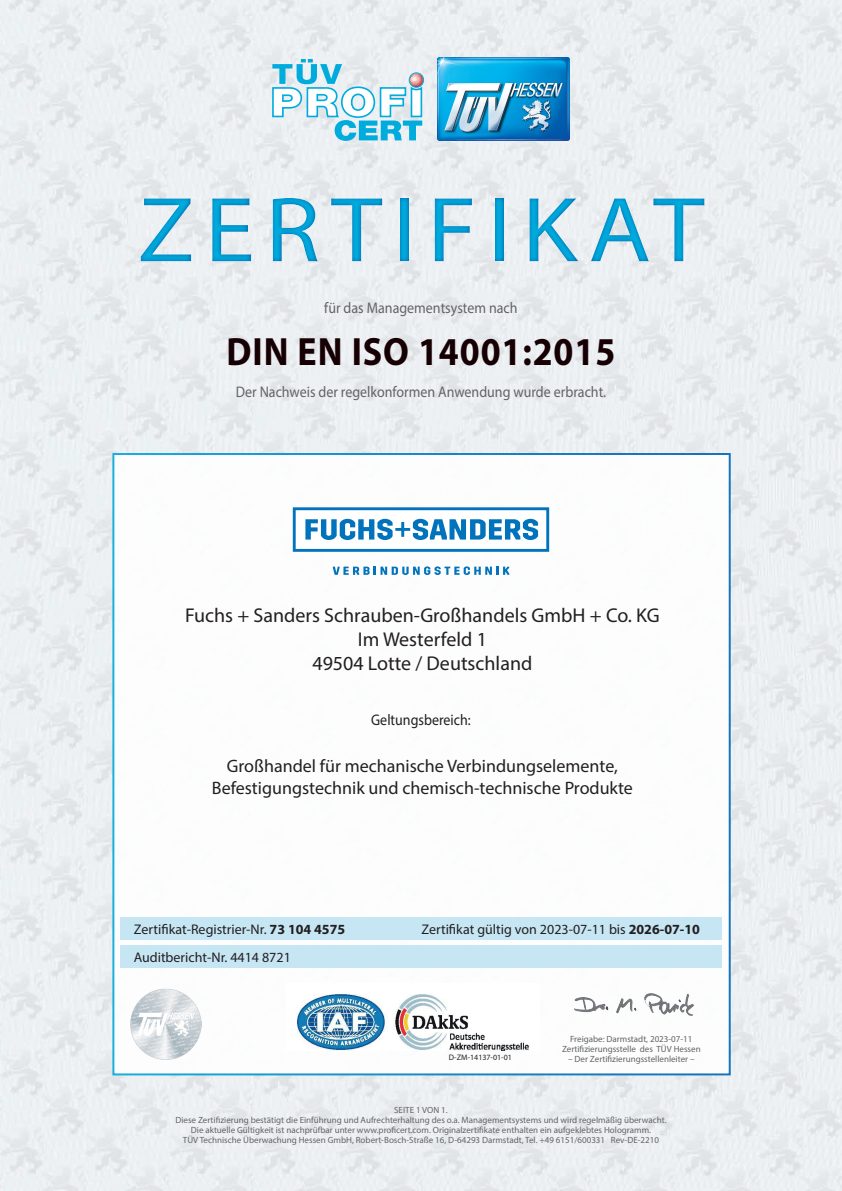
<style>
.page{position:relative;width:842px;height:1191px;background:#fff}
.page>*{position:absolute;margin:0;border:0;box-sizing:border-box;transform-origin:0 0}
.t1{font:93px "Myriad Pro";letter-spacing:.1em;color:#00acdd;scale:1.1 1}
.t2{font:700 39.6px "Myriad Pro";letter-spacing:.025em;color:#170003;scale:.91 1}
.t3{font:20px/24px "Myriad Pro";color:#231f20;text-align:center}
.t4{font:18px/21.6px "Myriad Pro";color:#231f20;text-align:center}
.t5{font:15.4px "Myriad Pro";color:#636366;scale:.91 1}
.t6{font:15.4px "Myriad Pro";color:#231f20;scale:.91 1}
.t7{font:14px/28.1px "Myriad Pro";color:#231f20}
.t8{font:9px/10px "Myriad Pro";color:#636366;text-align:center}
.t9{font:8px "Myriad Pro";color:#231f20}
.s1{font-weight:700}
</style>
<div class="page">
<img style="left:0;top:0;width:842px;height:1191px">
<img style="left:437px;top:57px;width:132px;height:83px">
<svg style="left:272px;top:59px;width:152px;height:82px"></svg>
<div style="left:113px;top:454px;width:617px;height:620px;background:#fff"></div>
<div style="left:120px;top:945px;width:602px;height:23px;background:#c1e4f4"></div>
<div style="left:121px;top:917px;width:601px;height:22px;background:#c1e4f4"></div>
<img style="left:744px;top:810px;width:77px;height:55px">
<img style="left:736px;top:724px;width:98px;height:40px">
<img style="left:735px;top:636px;width:95px;height:35px">
<img style="left:736px;top:549px;width:93px;height:35px">
<img style="left:737px;top:479px;width:91px;height:36px">
<img style="left:642px;top:1096px;width:99px;height:53px">
<img style="left:574px;top:993px;width:120px;height:23px">
<img style="left:297px;top:994px;width:233px;height:57px">
<svg style="left:0;top:172px;width:842px;height:114px;background:#e6ebef"></svg>
<img style="left:130px;top:988px;width:71px;height:71px">
<svg style="left:333px;top:566px;width:176px;height:9px"></svg>
<svg style="left:293px;top:507px;width:256px;height:45px"></svg>
<h1 class="t1" style="left:138px;top:185px;width:517px">ZERTIFIKAT</h1>
<h3 class="t5" style="left:324px;top:300px;width:214px">für das Managementsystem nach</h3>
<h2 class="t2" style="left:227px;top:328px;width:429px">DIN EN ISO 14001:2015</h2>
<h3 class="t5" style="left:236px;top:384px;width:408px">Der Nachweis der regelkonformen Anwendung wurde erbracht.</h3>
<h3 class="t3" style="left:185px;top:604px;width:476px">Fuchs + Sanders Schrauben-Großhandels GmbH + Co. KG<br>Im Westerfeld 1<br>49504 Lotte / Deutschland</h3>
<h3 class="t6" style="left:371px;top:712px;width:111px">Geltungsbereich:</h3>
<h3 class="t4" style="left:212px;top:756px;width:422px">Großhandel für mechanische Verbindungselemente,<br>Befestigungstechnik und chemisch-technische Produkte</h3>
<h3 class="t7" style="left:134px;top:916px;width:213px">Zertifikat-Registrier-Nr. <span class="s1">73 104 4575<br></span>Auditbericht-Nr. 4414 8721</h3>
<h3 class="t7" style="left:422px;top:916px;width:280px">Zertifikat gültig von 2023-07-11 bis <span class="s1">2026-07-10</span></h3>
<p class="t9" style="left:449px;top:1053px;width:65px">D-ZM-14137-01-01</p>
<p class="t8" style="left:562px;top:1034px;width:140px">Freigabe: Darmstadt, 2023-07-11<br>Zertifizierungsstelle des TÜV Hessen</p>
<p class="t8" style="left:568px;top:1054px;width:128px">– Der Zertifizierungsstellenleiter –</p>
<p class="t8" style="left:175px;top:1105px;width:493px">SEITE 1 VON 1.<br>Diese Zertifizierung bestätigt die Einführung und Aufrechterhaltung des o.a. Managementsystems und wird regelmäßig überwacht.<br>Die aktuelle Gültigkeit ist nachprüfbar unter www.proficert.com. Originalzertifikate enthalten ein aufgeklebtes Hologramm.<br>TÜV Technische Überwachung Hessen GmbH, Robert-Bosch-Straße 16, D-64293 Darmstadt, Tel. +49 6151/600331 Rev-DE-2210</p>
</div>
